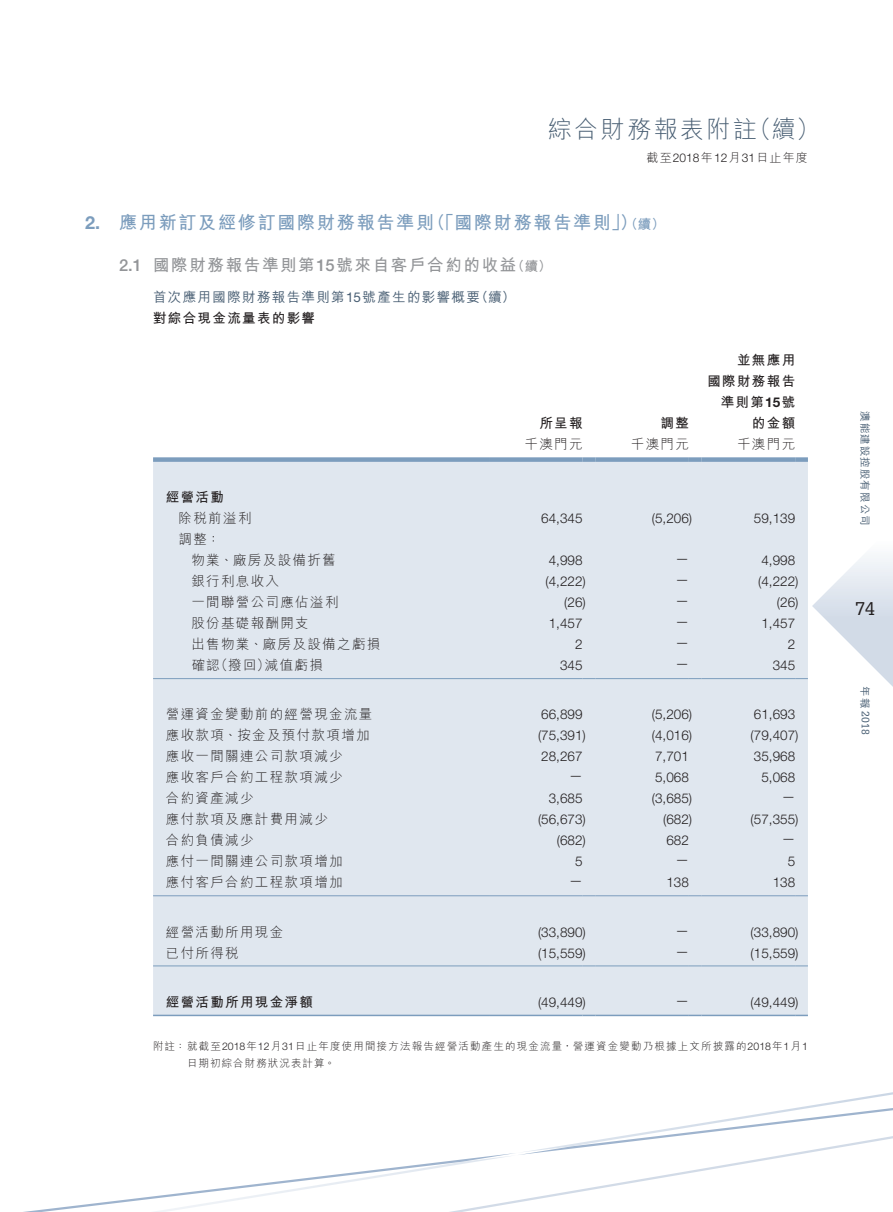
<style>
.page{position:relative;width:893px;height:1212px;background:#fff}
.page>*{position:absolute;margin:0;border:0;box-sizing:border-box;transform-origin:0 0}
.t1{font:300 24px "M Hei HK";letter-spacing:.1em;color:#475d72}
.t2{font:700 18px "M Hei HK";letter-spacing:.1em;color:#7c9dbd}
.t3{font:18px "Glypha LT Std";color:#231f20}
.t4{font:700 18px "Helvetica Neue LT Std";color:#7c9dbd}
.t5{font:700 16.5px "M Hei HK";letter-spacing:.1em;color:#939598}
.t6{font:500 16.5px "Helvetica Neue LT Std";color:#939598}
.t7{font:300 13.5px "Helvetica Neue LT Std";color:#231f20}
.t8{font:300 13.5px/21px "M Hei HK";letter-spacing:.1em;color:#231f20}
.t9{font:700 13.5px/21px "M Hei HK";letter-spacing:.1em;color:#231f20;text-align:right}
.t10{font:500 13.5px/21px "M Hei HK";letter-spacing:.1em;color:#475d72}
.t11{font:700 13.5px "M Hei HK";color:#939598}
.t12{font:700 13.5px "M Hei HK";color:#7c9dbd}
.t13{font:300 12px "M Hei HK";letter-spacing:.1em;color:#231f20}
.t14{font:300 10.5px/16.5px "M Hei HK";letter-spacing:.11em;color:#231f20}
.t15{font:500 10.5px "M Hei HK";letter-spacing:.1em;color:#475d72}
.t16{font:10.5px "Glypha LT Std";color:#475d72}
.s1{font-family:"Helvetica Neue LT Std"}
.s2{font-size:13.5px}
.s3{font-family:"Helvetica Neue LT Std";font-weight:500}
.s4{font-family:"Helvetica Neue LT Std";font-weight:400}
.s5{font-weight:700;color:#231f20}
.s6{font-family:"M Hei HK";font-weight:500}
</style>
<div class="page">
<svg style="left:23px;top:1092px;width:870px;height:120px"></svg>
<div style="left:153px;top:462px;width:655px;height:553px;background:#e0e7ef"></div>
<hr style="left:153px;top:678px;width:336px;height:1px;background:#7c9dbd">
<hr style="left:489px;top:678px;width:94px;height:1px;background:#7c9dbd">
<svg style="left:583px;top:678px;width:12px;height:1px"></svg>
<hr style="left:595px;top:678px;width:94px;height:1px;background:#7c9dbd">
<svg style="left:689px;top:678px;width:13px;height:1px"></svg>
<hr style="left:702px;top:678px;width:93px;height:1px;background:#7c9dbd">
<svg style="left:795px;top:462px;width:98px;height:323px"></svg>
<hr style="left:153px;top:895px;width:336px;height:1px;background:#7c9dbd">
<hr style="left:489px;top:895px;width:94px;height:1px;background:#7c9dbd">
<svg style="left:583px;top:895px;width:12px;height:1px"></svg>
<hr style="left:595px;top:895px;width:94px;height:1px;background:#7c9dbd">
<svg style="left:689px;top:895px;width:13px;height:1px"></svg>
<hr style="left:702px;top:895px;width:93px;height:1px;background:#7c9dbd">
<svg style="left:795px;top:895px;width:13px;height:1px"></svg>
<hr style="left:153px;top:965px;width:336px;height:1px;background:#7c9dbd">
<hr style="left:489px;top:965px;width:94px;height:1px;background:#7c9dbd">
<svg style="left:583px;top:965px;width:12px;height:1px"></svg>
<hr style="left:595px;top:965px;width:94px;height:1px;background:#7c9dbd">
<svg style="left:689px;top:965px;width:13px;height:1px"></svg>
<hr style="left:702px;top:965px;width:93px;height:1px;background:#7c9dbd">
<svg style="left:795px;top:965px;width:13px;height:1px"></svg>
<hr style="left:153px;top:1015px;width:336px;height:1px;background:#7c9dbd">
<hr style="left:489px;top:1015px;width:94px;height:1px;background:#7c9dbd">
<svg style="left:583px;top:1015px;width:12px;height:1px"></svg>
<hr style="left:595px;top:1015px;width:94px;height:1px;background:#7c9dbd">
<svg style="left:689px;top:1015px;width:13px;height:1px"></svg>
<hr style="left:702px;top:1015px;width:93px;height:1px;background:#7c9dbd">
<svg style="left:795px;top:1015px;width:13px;height:1px"></svg>
<div style="left:153px;top:457px;width:336px;height:5px;background:#7c9dbd"></div>
<div style="left:489px;top:457px;width:94px;height:5px;background:#7c9dbd"></div>
<div style="left:583px;top:457px;width:12px;height:5px;background:#7c9dbd"></div>
<div style="left:595px;top:457px;width:94px;height:5px;background:#7c9dbd"></div>
<div style="left:689px;top:457px;width:13px;height:5px;background:#7c9dbd"></div>
<div style="left:702px;top:457px;width:93px;height:5px;background:#7c9dbd"></div>
<div style="left:795px;top:457px;width:13px;height:5px;background:#7c9dbd"></div>
<h2 class="t4" style="left:85px;top:211px;width:17px">2.</h2>
<h1 class="t1" style="left:748px;top:117px;width:73px">（續(</h1>
<h1 class="t1" style="left:548px;top:117px;width:210px">綜合財務報表附註</h1>
<p class="t13" style="left:646px;top:151px;width:163px">截至<span class="s1">2018</span>年<span class="s1">12</span>月<span class="s1">31</span>日止年度</p>
<h2 class="t2" style="left:119px;top:209px;width:317px">應用新訂及經修訂國際財務報告準則</h2>
<h2 class="t2" style="left:427px;top:209px;width:212px">（「國際財務報告準則」）<span class="s2">（</span></h2>
<p class="t12" style="left:638px;top:214px;width:28px">續(</p>
<p class="t6" style="left:119px;top:255px;width:24px">2.1</p>
<p class="t5" style="left:153px;top:253px;width:365px">國際財務報告準則第<span class="s3">15</span>號來自客戶合約的收益</p>
<p class="t11" style="left:511px;top:256px;width:42px">（續(</p>
<p class="t10" style="left:153px;top:286px;width:328px">首次應用國際財務報告準則第<span class="s4">15</span>號產生的影響概要<span class="s5">對綜合現金流量表的影響</span></p>
<p class="t10" style="left:475px;top:286px;width:42px">（續(</p>
<p class="t9" style="left:539px;top:412px;width:45px">所呈報</p>
<p class="t8" style="left:524px;top:434px;width:60px">千澳門元</p>
<p class="t9" style="left:660px;top:412px;width:30px">調整</p>
<p class="t8" style="left:631px;top:434px;width:60px">千澳門元</p>
<p class="t9" style="left:707px;top:349px;width:89px">並無應用<br>國際財務報告準則第<span class="s1">15</span>號的金額</p>
<p class="t8" style="left:737px;top:434px;width:60px">千澳門元</p>
<p class="t9" style="left:166px;top:485px;width:60px">經營活動</p>
<p class="t8" style="left:179px;top:507px;width:74px">除稅前溢利調整：</p>
<p class="t7" style="left:541px;top:510px;width:43px">64,345</p>
<p class="t7" style="left:652px;top:510px;width:42px">)5,206(</p>
<p class="t7" style="left:754px;top:510px;width:43px">59,139</p>
<p class="t8" style="left:191px;top:549px;width:146px">物業、廠房及設備折舊</p>
<p class="t7" style="left:549px;top:552px;width:35px">4,998</p>
<p class="t7" style="left:675px;top:550px;width:15px">—</p>
<p class="t7" style="left:761px;top:552px;width:35px">4,998</p>
<p class="t8" style="left:191px;top:570px;width:89px">銀行利息收入</p>
<p class="t7" style="left:545px;top:573px;width:42px">)4,222(</p>
<p class="t7" style="left:675px;top:571px;width:15px">—</p>
<p class="t7" style="left:758px;top:573px;width:42px">)4,222(</p>
<p class="t8" style="left:191px;top:591px;width:149px">一間聯營公司應佔溢利</p>
<p class="t7" style="left:564px;top:594px;width:23px">)26(</p>
<p class="t7" style="left:675px;top:592px;width:15px">—</p>
<p class="t7" style="left:777px;top:594px;width:23px">)26(</p>
<p class="t8" style="left:191px;top:612px;width:119px">股份基礎報酬開支</p>
<p class="t7" style="left:549px;top:615px;width:35px">1,457</p>
<p class="t7" style="left:675px;top:613px;width:15px">—</p>
<p class="t7" style="left:761px;top:615px;width:35px">1,457</p>
<p class="t8" style="left:191px;top:633px;width:191px">出售物業、廠房及設備之虧損</p>
<p class="t7" style="left:575px;top:636px;width:9px">2</p>
<p class="t7" style="left:675px;top:634px;width:15px">—</p>
<p class="t7" style="left:788px;top:636px;width:9px">2</p>
<p class="t8" style="left:215px;top:654px;width:57px">（撥回）</p>
<p class="t8" style="left:265px;top:654px;width:60px">減值虧損</p>
<p class="t8" style="left:191px;top:654px;width:30px">確認</p>
<p class="t7" style="left:560px;top:657px;width:24px">345</p>
<p class="t7" style="left:675px;top:655px;width:15px">—</p>
<p class="t7" style="left:773px;top:657px;width:24px">345</p>
<p class="t8" style="left:166px;top:704px;width:208px">營運資金變動前的經營現金流量</p>
<p class="t7" style="left:541px;top:706px;width:43px">66,899</p>
<p class="t7" style="left:652px;top:706px;width:42px">)5,206(</p>
<p class="t7" style="left:754px;top:706px;width:43px">61,693</p>
<p class="t8" style="left:166px;top:725px;width:205px">應收款項、按金及預付款項增加</p>
<p class="t7" style="left:538px;top:727px;width:49px">)75,391(</p>
<p class="t7" style="left:652px;top:727px;width:42px">)4,016(</p>
<p class="t7" style="left:751px;top:727px;width:49px">)79,407(</p>
<p class="t8" style="left:166px;top:746px;width:178px">應收一間關連公司款項減少</p>
<p class="t7" style="left:541px;top:748px;width:43px">28,267</p>
<p class="t7" style="left:655px;top:748px;width:35px">7,701</p>
<p class="t7" style="left:754px;top:748px;width:43px">35,968</p>
<p class="t8" style="left:166px;top:767px;width:178px">應收客戶合約工程款項減少</p>
<p class="t7" style="left:569px;top:767px;width:15px">—</p>
<p class="t7" style="left:655px;top:769px;width:35px">5,068</p>
<p class="t7" style="left:761px;top:769px;width:35px">5,068</p>
<p class="t8" style="left:166px;top:788px;width:89px">合約資產減少</p>
<p class="t7" style="left:549px;top:790px;width:35px">3,685</p>
<p class="t7" style="left:652px;top:790px;width:42px">)3,685(</p>
<p class="t7" style="left:782px;top:788px;width:15px">—</p>
<p class="t8" style="left:166px;top:809px;width:163px">應付款項及應計費用減少</p>
<p class="t7" style="left:538px;top:811px;width:49px">)56,673(</p>
<p class="t7" style="left:663px;top:811px;width:31px">)682(</p>
<p class="t7" style="left:751px;top:811px;width:49px">)57,355(</p>
<p class="t8" style="left:166px;top:830px;width:89px">合約負債減少</p>
<p class="t7" style="left:557px;top:832px;width:31px">)682(</p>
<p class="t7" style="left:666px;top:832px;width:24px">682</p>
<p class="t7" style="left:782px;top:830px;width:15px">—</p>
<p class="t8" style="left:166px;top:851px;width:178px">應付一間關連公司款項增加</p>
<p class="t7" style="left:575px;top:853px;width:9px">5</p>
<p class="t7" style="left:675px;top:851px;width:15px">—</p>
<p class="t7" style="left:788px;top:853px;width:9px">5</p>
<p class="t8" style="left:166px;top:872px;width:178px">應付客戶合約工程款項增加</p>
<p class="t7" style="left:569px;top:872px;width:15px">—</p>
<p class="t7" style="left:666px;top:874px;width:24px">138</p>
<p class="t7" style="left:773px;top:874px;width:24px">138</p>
<p class="t8" style="left:166px;top:921px;width:119px">經營活動所用現金</p>
<p class="t7" style="left:538px;top:923px;width:49px">)33,890(</p>
<p class="t7" style="left:675px;top:921px;width:15px">—</p>
<p class="t7" style="left:751px;top:923px;width:49px">)33,890(</p>
<p class="t8" style="left:166px;top:942px;width:74px">已付所得稅</p>
<p class="t7" style="left:538px;top:944px;width:49px">)15,559(</p>
<p class="t7" style="left:675px;top:942px;width:15px">—</p>
<p class="t7" style="left:751px;top:944px;width:49px">)15,559(</p>
<p class="t9" style="left:166px;top:990px;width:149px">經營活動所用現金淨額</p>
<p class="t14" style="left:187px;top:1038px;width:622px;text-indent:-34px">附註：就截至<span class="s1">2018</span>年<span class="s1">12</span>月<span class="s1">31</span>日止年度使用間接方法報告經營活動產生的現金流量，營運資金變動乃根據上文所披露的<span class="s1">2018</span>年<span class="s1">1</span>月<span class="s1">1</span>日期初綜合財務狀況表計算。</p>
<p class="t7" style="left:538px;top:993px;width:49px">)49,449(</p>
<p class="t7" style="left:751px;top:993px;width:49px">)49,449(</p>
<p class="t7" style="left:675px;top:991px;width:15px">—</p>
<p class="t15" style="left:873px;top:411px;width:116px;rotate:90deg">澳能建設控股有限公司</p>
<h2 class="t3" style="left:855px;top:598px;width:22px">74</h2>
<p class="t16" style="left:872px;top:686px;width:50px;rotate:90deg"><span class="s6">年報</span> 2018</p>
</div>
